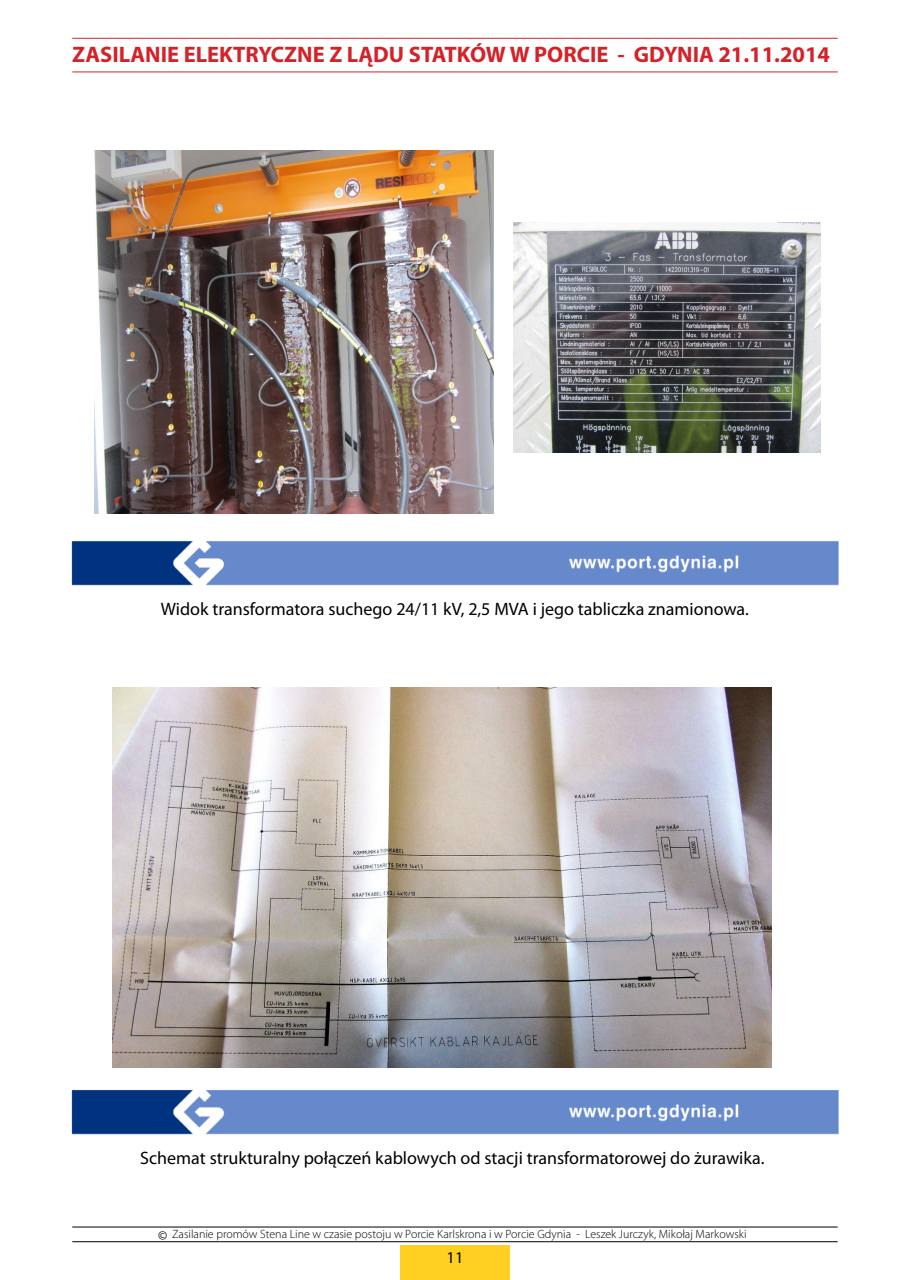
<style>
.page{position:relative;width:910px;height:1280px;background:#fff}
.page>*{position:absolute;margin:0;border:0;box-sizing:border-box;transform-origin:0 0}
.t1{font:700 22.5px "Myriad Pro";color:#d2232a}
.t2{font:18px "Myriad Pro";color:#000}
.t3{font:16.5px "Myriad Pro";color:#000}
.t4{font:300 12px "Myriad Pro";color:#000}
.s1{font-weight:400;font-size:13.5px}
</style>
<div class="page">
<div style="left:400px;top:1246px;width:110px;height:34px;background:#ffcf22"></div>
<hr style="left:72px;top:1227px;width:766px;height:1px;background:#000">
<hr style="left:72px;top:1241px;width:766px;height:1px;background:#000">
<hr style="left:72px;top:72px;width:766px;height:1px;background:#d2232a">
<hr style="left:72px;top:38px;width:766px;height:1px;background:#d2232a">
<img style="left:72px;top:150px;width:766px;height:436px">
<img style="left:95px;top:151px;width:398px;height:362px">
<img style="left:513px;top:222px;width:308px;height:231px">
<img style="left:72px;top:687px;width:766px;height:448px">
<img style="left:113px;top:687px;width:659px;height:381px">
<p class="t1" style="left:72px;top:39px;width:759px">ZASILANIE ELEKTRYCZNE Z LĄDU STATKÓW W PORCIE - GDYNIA 21.11.2014</p>
<p class="t2" style="left:161px;top:598px;width:590px">Widok transformatora suchego 24/11 kV, 2,5 MVA i jego tabliczka znamionowa.</p>
<p class="t2" style="left:140px;top:1146px;width:626px">Schemat strukturalny połączeń kablowych od stacji transformatorowej do żurawika.</p>
<p class="t4" style="left:158px;top:1227px;width:590px"><span class="s1">©</span> Zasilanie promów Stena Line w czasie postoju w Porcie Karlskrona i w Porcie Gdynia - Leszek Jurczyk, Mikołaj Markowski</p>
<p class="t3" style="left:446px;top:1247px;width:18px">11</p>
</div>
